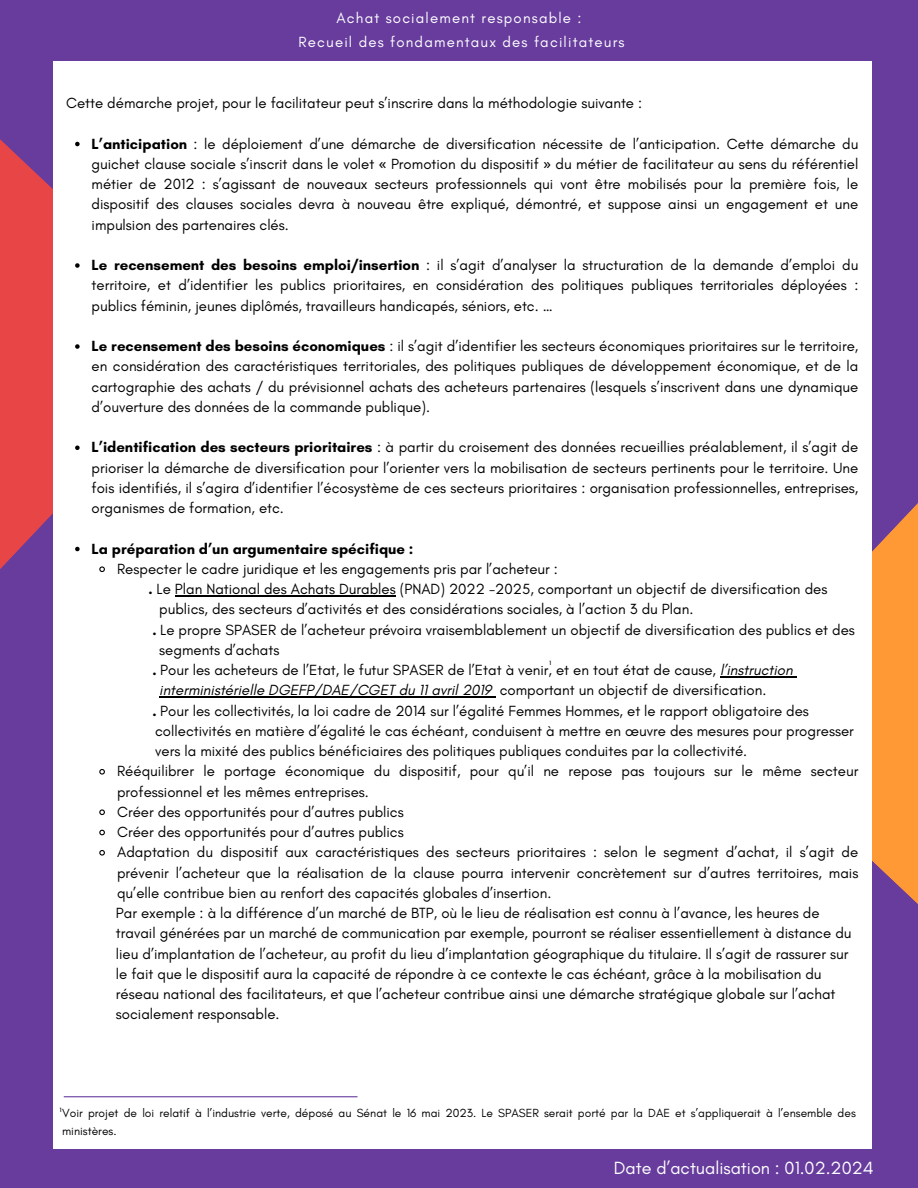
<style>
.page{position:relative;width:918px;height:1188px;background:#673c9d}
.page>*{position:absolute;margin:0;border:0;box-sizing:border-box;transform-origin:0 0}
.t1{font:18px "Glacial Indifference";color:#fff}
.t2{font:15px/20.2px "Glacial Indifference";color:#000;text-align:justify}
.t3{font:italic 15px "Glacial Indifference";color:#000}
.t4{font:15px "Glacial Indifference";letter-spacing:.08em;color:#fff}
.t5{font:700 15px "Glacial Indifference";color:#000}
.t6{font:12px/18px "Glacial Indifference";color:#000}
.t7{font:6px "Kollektif";color:#000}
.s1{font-weight:700}
.s2{font-family:"Noto Sans"}
.s3{font-style:italic}
.s4{font-style:normal}
</style>
<div class="page">
<svg style="left:872px;top:503px;width:46px;height:401px;background:#ed8e41"></svg>
<svg style="left:0;top:139px;width:53px;height:430px;background:#d84450"></svg>
<div style="left:53px;top:61px;width:819px;height:1088px;background:#fff"></div>
<svg style="left:75px;top:142px;width:5px;height:4px"></svg>
<svg style="left:75px;top:263px;width:5px;height:5px"></svg>
<svg style="left:75px;top:344px;width:5px;height:5px"></svg>
<svg style="left:75px;top:446px;width:5px;height:4px"></svg>
<svg style="left:75px;top:547px;width:5px;height:4px"></svg>
<svg style="left:99px;top:566px;width:6px;height:7px"></svg>
<hr style="left:175px;top:595px;width:221px;height:1px;background:#000">
<hr style="left:720px;top:676px;width:73px;height:1px;background:#000">
<hr style="left:159px;top:696px;width:333px;height:2px;background:#000">
<svg style="left:99px;top:769px;width:6px;height:6px"></svg>
<svg style="left:99px;top:809px;width:6px;height:7px"></svg>
<svg style="left:99px;top:829px;width:6px;height:7px"></svg>
<svg style="left:99px;top:850px;width:6px;height:6px"></svg>
<hr style="left:64px;top:1096px;width:294px;height:1px;background:#673c9d">
<h2 class="t4" style="left:336px;top:9px;width:247px">Achat socialement responsable :</h2>
<p class="t4" style="left:299px;top:33px;width:328px">Recueil des fondamentaux des facilitateurs</p>
<h2 class="t2" style="left:66px;top:93px;width:578px">Cette démarche projet, pour le facilitateur peut s’inscrire dans la méthodologie suivante :</h2>
<p class="t2" style="left:92px;top:133px;width:768px"><span class="s1">L’anticipation</span> : le déploiement d’une démarche de diversification nécessite de l’anticipation. Cette démarche du guichet clause sociale s’inscrit dans le volet <span class="s2">«</span> Promotion du dispositif <span class="s2">»</span> du métier de facilitateur au sens du référentiel métier de 2012 : s’agissant de nouveaux secteurs professionnels qui vont être mobilisés pour la première fois, le dispositif des clauses sociales devra à nouveau être expliqué, démontré, et suppose ainsi un engagement et une impulsion des partenaires clés.</p>
<h2 class="t2" style="left:92px;top:255px;width:768px"><span class="s1">Le recensement des besoins emploi/insertion</span> : il s’agit d’analyser la structuration de la demande d’emploi du territoire, et d’identifier les publics prioritaires, en considération des politiques publiques territoriales déployées : publics féminin, jeunes diplômés, travailleurs handicapés, séniors, etc. …</h2>
<p class="t2" style="left:92px;top:336px;width:768px"><span class="s1">Le recensement des besoins économiques</span> : il s’agit d’identifier les secteurs économiques prioritaires sur le territoire, en considération des caractéristiques territoriales, des politiques publiques de développement économique, et de la cartographie des achats / du prévisionnel achats des acheteurs partenaires (lesquels s’inscrivent dans une dynamique d’ouverture des données de la commande publique).</p>
<p class="t2" style="left:92px;top:437px;width:768px"><span class="s1">L’identification des secteurs prioritaires</span> : à partir du croisement des données recueillies préalablement, il s’agit de prioriser la démarche de diversification pour l’orienter vers la mobilisation de secteurs pertinents pour le territoire. Une fois identifiés, il s’agira d’identifier l’écosystème de ces secteurs prioritaires : organisation professionnelles, entreprises, organismes de formation, etc.</p>
<p class="t5" style="left:92px;top:539px;width:323px">La préparation d’un argumentaire spécifique :</p>
<p class="t2" style="left:117px;top:558px;width:442px">Respecter le cadre juridique et les engagements pris par l’acheteur :</p>
<p class="t2" style="left:149px;top:579px;width:680px"><span class="s1">.</span> Le Plan National des Achats Durables (PNAD) 2022 -2025, comportant un objectif de diversification des</p>
<p class="t2" style="left:159px;top:599px;width:536px">publics, des secteurs d’activités et des considérations sociales, à l’action 3 du Plan.</p>
<p class="t2" style="left:152px;top:619px;width:704px"><span class="s1">.</span> Le propre SPASER de l’acheteur prévoira vraisemblablement un objectif de diversification des publics et des</p>
<p class="t2" style="left:159px;top:639px;width:122px">segments d’achats</p>
<p class="t2" style="left:152px;top:660px;width:642px"><span class="s1">.</span> Pour les acheteurs de l’Etat, le futur SPASER de l’Etat à venir, et en tout état de cause, <span class="s3">l’instruction</span></p>
<p class="t3" style="left:159px;top:681px;width:609px">interministérielle DGEFP/DAE/CGET du 11 avril 2019 <span class="s4">comportant un objectif de diversification.</span></p>
<p class="t2" style="left:152px;top:700px;width:658px"><span class="s1">.</span> Pour les collectivités, la loi cadre de 2014 sur l’égalité Femmes Hommes, et le rapport obligatoire des</p>
<p class="t2" style="left:155px;top:720px;width:700px">collectivités en matière d’égalité le cas échéant, conduisent à mettre en œuvre des mesures pour progresser</p>
<p class="t2" style="left:116px;top:741px;width:744px;text-align:left;text-indent:39px">vers la mixité des publics bénéficiaires des politiques publiques conduites par la collectivité.<br>Rééquilibrer le portage économique du dispositif, pour qu’il ne repose pas toujours sur le même secteur professionnel et les mêmes entreprises.<br>Créer des opportunités pour d’autres publics<br>Créer des opportunités pour d’autres publics<br>Adaptation du dispositif aux caractéristiques des secteurs prioritaires : selon le segment d’achat, il s’agit de prévenir l’acheteur que la réalisation de la clause pourra intervenir concrètement sur d’autres territoires, mais qu’elle contribue bien au renfort des capacités globales d’insertion.<br>Par exemple : à la différence d’un marché de BTP, où le lieu de réalisation est connu à l’avance, les heures de travail générées par un marché de communication par exemple, pourront se réaliser essentiellement à distance du lieu d’implantation de l’acheteur, au profit du lieu d’implantation géographique du titulaire. Il s’agit de rassurer sur le fait que le dispositif aura la capacité de répondre à ce contexte le cas échéant, grâce à la mobilisation du réseau national des facilitateurs, et que l’acheteur contribue ainsi une démarche stratégique globale sur l’achat</p>
<h2 class="t2" style="left:116px;top:1004px;width:165px">socialement responsable.</h2>
<p class="t7" style="left:549px;top:660px;width:3px">1</p>
<p class="t7" style="left:60px;top:1107px;width:3px">1</p>
<p class="t6" style="left:62px;top:1104px;width:795px">Voir projet de loi relatif à l’industrie verte, déposé au Sénat le 16 mai 2023. Le SPASER serait porté par la DAE et s’appliquerait à l’ensemble des ministères.</p>
<p class="t1" style="left:614px;top:1156px;width:261px">Date d’actualisation : 01.02.2024</p>
</div>
